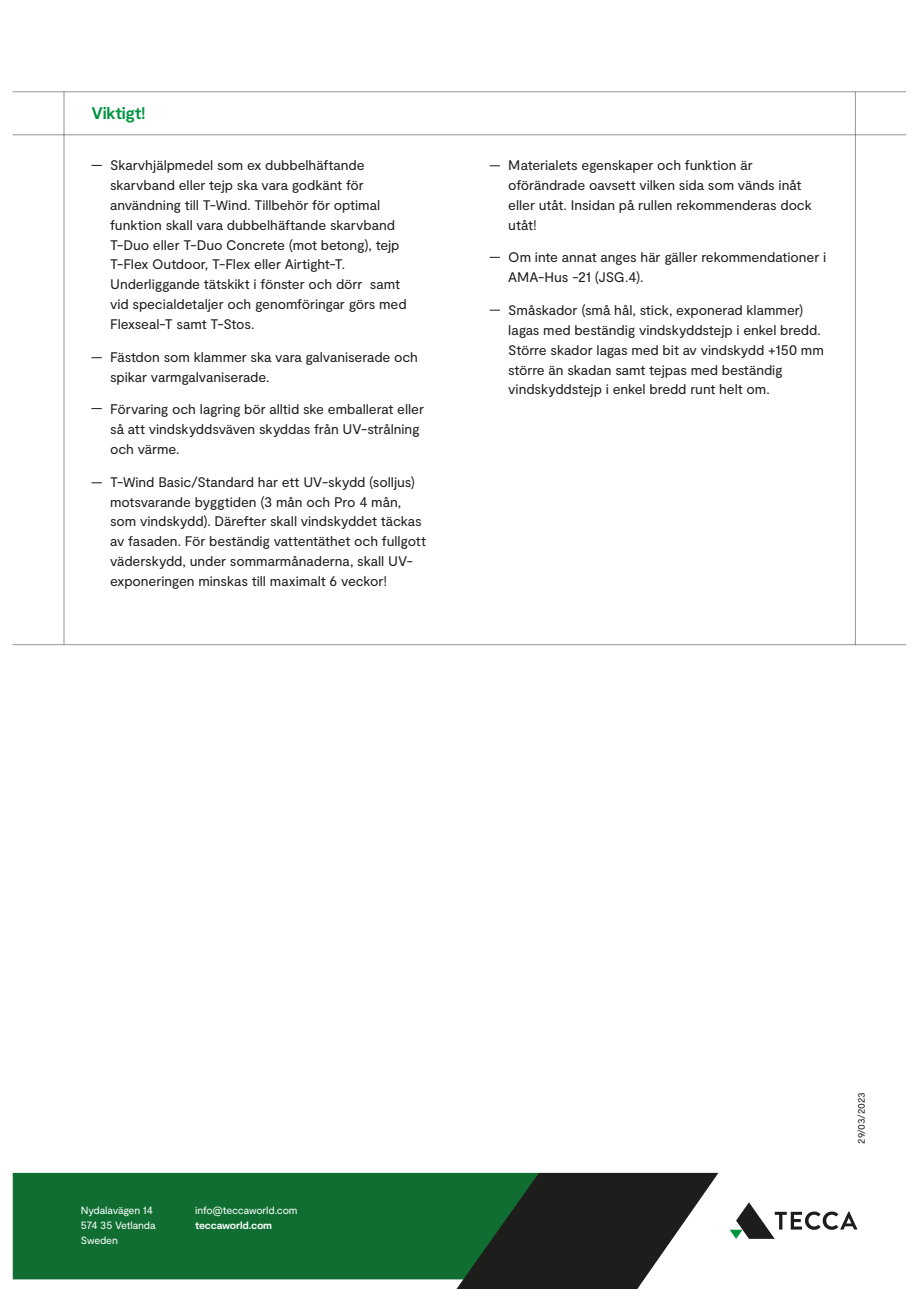
<style>
.page{position:relative;width:919px;height:1289px;background:#fff}
.page>*{position:absolute;margin:0;border:0;box-sizing:border-box;transform-origin:0 0}
.t1{font:700 16.8px "Moderat";letter-spacing:-.015em;color:#009641}
.Brödtext_-_kopia{font:13.8px/19.8px "Moderat";letter-spacing:-.005em;color:#1d1d1b}
.t2{font:10.5px "Moderat";letter-spacing:-.02em;color:#fff}
.t3{font:700 10.5px "Moderat";letter-spacing:-.02em;color:#fff}
.Brödtext{font:9.3px "Moderat";letter-spacing:-.01em;color:#1d1d1b}
</style>
<div class="page">
<div style="left:13px;top:1172px;width:443px;height:107px;background:#106e32"></div>
<svg style="left:456px;top:1172px;width:262px;height:116px;background:#3e4d42"></svg>
<svg style="left:729px;top:1202px;width:128px;height:36px"></svg>
<hr style="left:13px;top:135px;width:893px;height:1px;background:#282624">
<hr style="left:13px;top:644px;width:893px;height:1px;background:#282624">
<hr style="left:64px;top:92px;width:1px;height:552px;background:#282624">
<hr style="left:13px;top:91px;width:893px;height:1px;background:#282624">
<hr style="left:855px;top:92px;width:1px;height:553px;background:#282624">
<p class="t1" style="left:91px;top:103px;width:56px">Viktigt!</p>
<p class="Brödtext_-_kopia" style="left:110px;top:156px;width:298px">Skarvhjälpmedel som ex dubbelhäftande skarvband eller tejp ska vara godkänt för användning till T-Wind. Tillbehör för optimal funktion skall vara dubbelhäftande skarvband T-Duo eller T-Duo Concrete (mot betong), tejp T-Flex Outdoor, T-Flex eller Airtight-T.<br>Underliggande tätskikt i fönster och dörr samt vid specialdetaljer och genomföringar görs med Flexseal-T samt T-Stos.</p>
<p class="Brödtext_-_kopia" style="left:110px;top:347px;width:309px">Fästdon som klammer ska vara galvaniserade och spikar varmgalvaniserade.</p>
<p class="Brödtext_-_kopia" style="left:110px;top:400px;width:315px">Förvaring och lagring bör alltid ske emballerat eller så att vindskyddsväven skyddas från UV-strålning och värme.</p>
<p class="Brödtext_-_kopia" style="left:110px;top:472px;width:317px">T-Wind Basic/Standard har ett UV-skydd (solljus) motsvarande byggtiden (3 mån och Pro 4 mån, som vindskydd). Därefter skall vindskyddet täckas av fasaden. För beständig vattentäthet och fullgott väderskydd, under sommarmånaderna, skall UV&shy;exponeringen minskas till maximalt 6 veckor!</p>
<p class="Brödtext_-_kopia" style="left:508px;top:156px;width:305px">Materialets egenskaper och funktion är oförändrade oavsett vilken sida som vänds inåt eller utåt. Insidan på rullen rekommenderas dock utåt!</p>
<p class="Brödtext_-_kopia" style="left:508px;top:248px;width:319px">Om inte annat anges här gäller rekommendationer i<br>AMA-Hus -21 (JSG.4).</p>
<p class="Brödtext_-_kopia" style="left:508px;top:300px;width:317px">Småskador (små hål, stick, exponerad klammer) lagas med beständig vindskyddstejp i enkel bredd.<br>Större skador lagas med bit av vindskydd +150 mm större än skadan samt tejpas med beständig vindskyddstejp i enkel bredd runt helt om.</p>
<p class="t2" style="left:81px;top:1204px;width:74px">Nydalavägen 14</p>
<p class="t2" style="left:81px;top:1219px;width:76px">574 35 Vetlanda</p>
<p class="t2" style="left:81px;top:1234px;width:39px">Sweden</p>
<p class="t2" style="left:195px;top:1204px;width:104px">info@teccaworld.com</p>
<p class="t3" style="left:195px;top:1219px;width:78px">teccaworld.com</p>
<p class="Brödtext" style="left:856px;top:1143px;width:53px;rotate:-90deg">29/03/2023</p>
</div>
